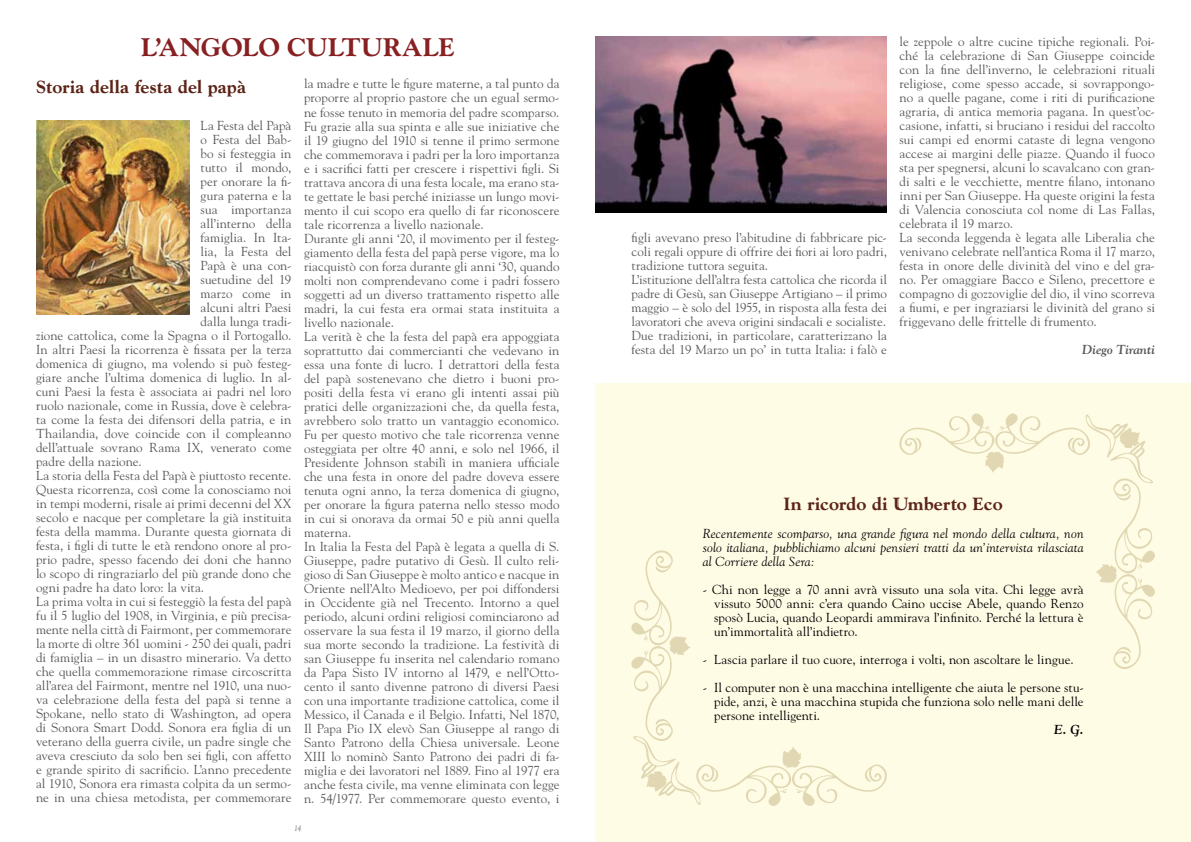
<style>
.page{position:relative;width:1191px;height:842px;background:#fff}
.page>*{position:absolute;margin:0;border:0;box-sizing:border-box;transform-origin:0 0}
.t1{font:800 26px "Goudy";letter-spacing:.005em;color:#882022}
.t2{font:800 18px "Goudy";letter-spacing:.01em;color:#5b2417}
.t3{font:13px/14px "Goudy Std";letter-spacing:.005em;color:#58585a}
.t4{font:13px/14px "Goudy Std";letter-spacing:.005em;color:#000;text-align:justify}
.t5{font:italic 13px/14px "Goudy Std";letter-spacing:.02em;color:#000;text-align:justify}
.t6{font:italic 700 13px "Goudy Std";letter-spacing:-.01em;color:#58585a}
.t7{font:italic 700 13px "Goudy Std";color:#000}
.t8{font:italic 8px "Goudy Std";color:#707172}
</style>
<div class="page">
<div style="left:595px;top:384px;width:596px;height:458px;background:#fffce6"></div>
<img style="left:595px;top:36px;width:292px;height:177px">
<img style="left:36px;top:120px;width:153px;height:194px">
<svg style="left:631px;top:550px;width:256px;height:256px"></svg>
<svg style="left:899px;top:413px;width:256px;height:256px"></svg>
<h1 class="t1" style="left:141px;top:32px;width:315px">L’ANGOLO CULTURALE</h1>
<h2 class="t2" style="left:36px;top:76px;width:212px">Storia della festa del papà</h2>
<p class="t3" style="left:201px;top:119px;width:92px">La Festa del Papà</p>
<p class="t3" style="left:201px;top:133px;width:92px">o Festa del Bab-</p>
<p class="t3" style="left:201px;top:147px;width:92px">bo si festeggia in</p>
<p class="t3" style="left:201px;top:161px;width:92px">tutto il mondo,</p>
<p class="t3" style="left:201px;top:175px;width:92px">per onorare la fi-</p>
<p class="t3" style="left:201px;top:189px;width:92px">gura paterna e la</p>
<p class="t3" style="left:201px;top:203px;width:92px">sua importanza</p>
<p class="t3" style="left:201px;top:217px;width:92px">all’interno della</p>
<p class="t3" style="left:201px;top:231px;width:92px">famiglia. In Ita-</p>
<p class="t3" style="left:201px;top:245px;width:92px">lia, la Festa del</p>
<p class="t3" style="left:201px;top:259px;width:92px">Papà è una con-</p>
<p class="t3" style="left:201px;top:273px;width:92px">suetudine del 19</p>
<p class="t3" style="left:201px;top:287px;width:92px">marzo come in</p>
<p class="t3" style="left:201px;top:301px;width:92px">alcuni altri Paesi</p>
<p class="t3" style="left:201px;top:315px;width:92px">dalla lunga tradi-</p>
<p class="t3" style="left:36px;top:329px;width:257px">zione cattolica, come la Spagna o il Portogallo.</p>
<p class="t3" style="left:36px;top:343px;width:257px">In altri Paesi la ricorrenza è fissata per la terza</p>
<p class="t3" style="left:36px;top:357px;width:257px">domenica di giugno, ma volendo si può festeg-</p>
<p class="t3" style="left:36px;top:371px;width:257px">giare anche l’ultima domenica di luglio. In al-</p>
<p class="t3" style="left:36px;top:385px;width:257px">cuni Paesi la festa è associata ai padri nel loro</p>
<p class="t3" style="left:36px;top:399px;width:257px">ruolo nazionale, come in Russia, dove è celebra-</p>
<p class="t3" style="left:36px;top:413px;width:257px">ta come la festa dei difensori della patria, e in</p>
<p class="t3" style="left:36px;top:427px;width:257px">Thailandia, dove coincide con il compleanno</p>
<p class="t3" style="left:36px;top:441px;width:257px">dell’attuale sovrano Rama IX, venerato come</p>
<p class="t3" style="left:36px;top:455px;width:107px">padre della nazione.</p>
<p class="t3" style="left:36px;top:469px;width:257px">La storia della Festa del Papà è piuttosto recente.</p>
<p class="t3" style="left:36px;top:483px;width:257px">Questa ricorrenza, così come la conosciamo noi</p>
<p class="t3" style="left:36px;top:497px;width:257px">in tempi moderni, risale ai primi decenni del XX</p>
<p class="t3" style="left:36px;top:511px;width:257px">secolo e nacque per completare la già instituita</p>
<p class="t3" style="left:36px;top:525px;width:257px">festa della mamma. Durante questa giornata di</p>
<p class="t3" style="left:36px;top:539px;width:257px">festa, i figli di tutte le età rendono onore al pro-</p>
<p class="t3" style="left:36px;top:553px;width:257px">prio padre, spesso facendo dei doni che hanno</p>
<p class="t3" style="left:36px;top:567px;width:257px">lo scopo di ringraziarlo del più grande dono che</p>
<p class="t3" style="left:36px;top:581px;width:169px">ogni padre ha dato loro: la vita.</p>
<p class="t3" style="left:36px;top:595px;width:257px">La prima volta in cui si festeggiò la festa del papà</p>
<p class="t3" style="left:36px;top:609px;width:257px">fu il 5 luglio del 1908, in Virginia, e più precisa-</p>
<p class="t3" style="left:36px;top:623px;width:257px">mente nella città di Fairmont, per commemorare</p>
<p class="t3" style="left:36px;top:637px;width:257px">la morte di oltre 361 uomini - 250 dei quali, padri</p>
<p class="t3" style="left:36px;top:651px;width:257px">di famiglia – in un disastro minerario. Va detto</p>
<p class="t3" style="left:36px;top:665px;width:257px">che quella commemorazione rimase circoscritta</p>
<p class="t3" style="left:36px;top:679px;width:257px">all’area del Fairmont, mentre nel 1910, una nuo-</p>
<p class="t3" style="left:36px;top:693px;width:257px">va celebrazione della festa del papà si tenne a</p>
<p class="t3" style="left:36px;top:707px;width:257px">Spokane, nello stato di Washington, ad opera</p>
<p class="t3" style="left:36px;top:721px;width:257px">di Sonora Smart Dodd. Sonora era figlia di un</p>
<p class="t3" style="left:36px;top:735px;width:257px">veterano della guerra civile, un padre single che</p>
<p class="t3" style="left:36px;top:749px;width:257px">aveva cresciuto da solo ben sei figli, con affetto</p>
<p class="t3" style="left:36px;top:763px;width:257px">e grande spirito di sacrificio. L’anno precedente</p>
<p class="t3" style="left:36px;top:777px;width:257px">al 1910, Sonora era rimasta colpita da un sermo-</p>
<p class="t3" style="left:36px;top:791px;width:257px">ne in una chiesa metodista, per commemorare</p>
<p class="t3" style="left:304px;top:77px;width:257px">la madre e tutte le figure materne, a tal punto da proporre al proprio pastore che un egual sermo&shy;ne fosse tenuto in memoria del padre scomparso.<br>Fu grazie alla sua spinta e alle sue iniziative che il 19 giugno del 1910 si tenne il primo sermone che commemorava i padri per la loro importanza e i sacrifici fatti per crescere i rispettivi figli. Si trattava ancora di una festa locale, ma erano sta&shy;te gettate le basi perché iniziasse un lungo movi&shy;mento il cui scopo era quello di far riconoscere tale ricorrenza a livello nazionale.<br>Durante gli anni ‘20, il movimento per il festeg&shy;giamento della festa del papà perse vigore, ma lo riacquistò con forza durante gli anni ‘30, quando molti non comprendevano come i padri fossero soggetti ad un diverso trattamento rispetto alle madri, la cui festa era ormai stata instituita a livello nazionale.<br>La verità è che la festa del papà era appoggiata soprattutto dai commercianti che vedevano in essa una fonte di lucro. I detrattori della festa del papà sostenevano che dietro i buoni pro&shy;positi della festa vi erano gli intenti assai più pratici delle organizzazioni che, da quella festa, avrebbero solo tratto un vantaggio economico.<br>Fu per questo motivo che tale ricorrenza venne osteggiata per oltre 40 anni, e solo nel 1966, il Presidente Johnson stabilì in maniera ufficiale che una festa in onore del padre doveva essere tenuta ogni anno, la terza domenica di giugno, per onorare la figura paterna nello stesso modo in cui si onorava da ormai 50 e più anni quella materna.<br>In Italia la Festa del Papà è legata a quella di S.<br>Giuseppe, padre putativo di Gesù. Il culto reli&shy;gioso di San Giuseppe è molto antico e nacque in Oriente nell’Alto Medioevo, per poi diffondersi in Occidente già nel Trecento. Intorno a quel periodo, alcuni ordini religiosi cominciarono ad osservare la sua festa il 19 marzo, il giorno della sua morte secondo la tradizione. La festività di san Giuseppe fu inserita nel calendario romano da Papa Sisto IV intorno al 1479, e nell’Otto&shy;cento il santo divenne patrono di diversi Paesi con una importante tradizione cattolica, come il Messico, il Canada e il Belgio. Infatti, Nel 1870, Il Papa Pio IX elevò San Giuseppe al rango di Santo Patrono della Chiesa universale. Leone XIII lo nominò Santo Patrono dei padri di fa&shy;miglia e dei lavoratori nel 1889. Fino al 1977 era anche festa civile, ma venne eliminata con legge n. 54/1977. Per commemorare questo evento, i</p>
<p class="t8" style="left:294px;top:823px;width:9px">14</p>
<p class="t3" style="left:631px;top:231px;width:257px">figli avevano preso l’abitudine di fabbricare pic&shy;coli regali oppure di offrire dei fiori ai loro padri, tradizione tuttora seguita.<br>L’istituzione dell’altra festa cattolica che ricorda il padre di Gesù, san Giuseppe Artigiano – il primo maggio – è solo del 1955, in risposta alla festa dei lavoratori che aveva origini sindacali e socialiste.<br>Due tradizioni, in particolare, caratterizzano la festa del 19 Marzo un po’ in tutta Italia: i falò e</p>
<p class="t3" style="left:899px;top:34px;width:257px">le zeppole o altre cucine tipiche regionali. Poi&shy;ché la celebrazione di San Giuseppe coincide con la fine dell’inverno, le celebrazioni rituali religiose, come spesso accade, si sovrappongo&shy;no a quelle pagane, come i riti di purificazione agraria, di antica memoria pagana. In quest’oc&shy;casione, infatti, si bruciano i residui del raccolto sui campi ed enormi cataste di legna vengono accese ai margini delle piazze. Quando il fuoco sta per spegnersi, alcuni lo scavalcano con gran&shy;di salti e le vecchiette, mentre filano, intonano inni per San Giuseppe. Ha queste origini la festa di Valencia conosciuta col nome di Las Fallas, celebrata il 19 marzo.<br>La seconda leggenda è legata alle Liberalia che venivano celebrate nell’antica Roma il 17 marzo, festa in onore delle divinità del vino e del gra&shy;no. Per omaggiare Bacco e Sileno, precettore e compagno di gozzoviglie del dio, il vino scorreva a fiumi, e per ingraziarsi le divinità del grano si friggevano delle frittelle di frumento.</p>
<p class="t6" style="left:1082px;top:341px;width:74px">Diego Tiranti</p>
<h2 class="t2" style="left:783px;top:494px;width:221px">In ricordo di Umberto Eco</h2>
<p class="t5" style="left:703px;top:527px;width:382px">Recentemente scomparso, una grande figura nel mondo della cultura, non solo italiana, pubblichiamo alcuni pensieri tratti da un’intervista rilasciata al Corriere della Sera:</p>
<p class="t4" style="left:714px;top:583px;width:371px;text-indent:-11px">- Chi non legge a 70 anni avrà vissuto una sola vita. Chi legge avrà vissuto 5000 anni: c’era quando Caino uccise Abele, quando Renzo sposò Lucia, quando Leopardi ammirava l’infinito. Perché la lettura è un’immortalità all’indietro.</p>
<p class="t4" style="left:703px;top:653px;width:372px">- Lascia parlare il tuo cuore, interroga i volti, non ascoltare le lingue.</p>
<p class="t4" style="left:714px;top:681px;width:371px;text-indent:-11px">- Il computer non è una macchina intelligente che aiuta le persone stu&shy;pide, anzi, è una macchina stupida che funziona solo nelle mani delle persone intelligenti.</p>
<p class="t7" style="left:1054px;top:722px;width:31px">E. G.</p>
</div>
